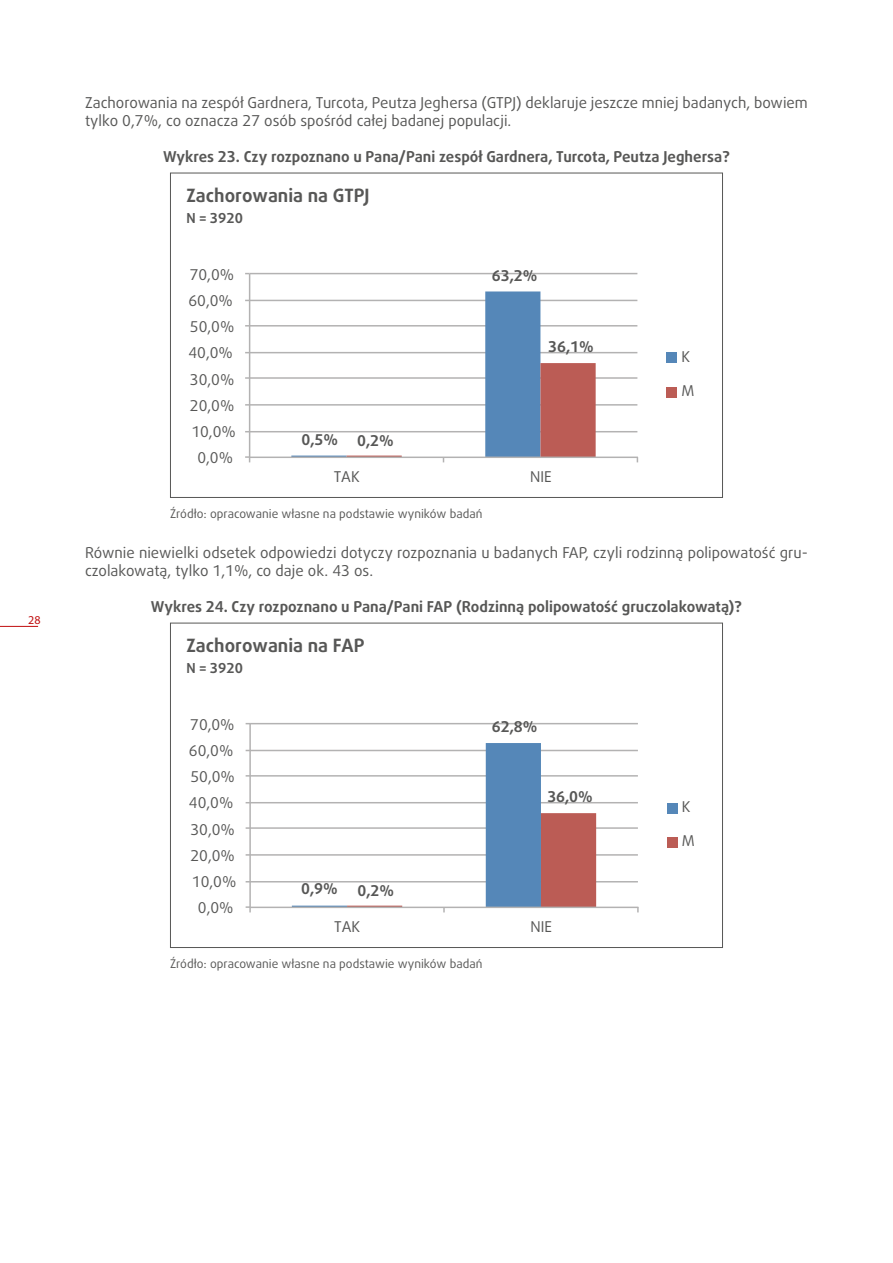
<style>
.page{position:relative;width:893px;height:1263px;background:#fff}
.page>*{position:absolute;margin:0;border:0;box-sizing:border-box;transform-origin:0 0}
.t1{font:700 18.3px "Daxline Pro";color:#575756}
.t2{font:15px/18px "Daxline Pro";color:#575756}
.t3{font:700 15px "Daxline Pro";color:#575756}
.t4{font:14.85px "Daxline Pro";color:#575756}
.t5{font:700 14.85px "Daxline Pro";color:#575756}
.t6{font:700 13.8px "Daxline Pro";color:#575756}
.t7{font:12px "Daxline Pro";color:#575756}
.t8{font:12px "Myriad Pro";color:#c00d0e}
</style>
<div class="page">
<hr style="left:0;top:626px;width:38px;height:1px;background:#c00d0e">
<hr style="left:250px;top:431px;width:387px;height:1px;background:#b3b2b2">
<hr style="left:250px;top:404px;width:387px;height:2px;background:#b3b2b2">
<hr style="left:250px;top:377px;width:387px;height:2px;background:#b3b2b2">
<hr style="left:250px;top:352px;width:387px;height:1px;background:#b3b2b2">
<hr style="left:250px;top:325px;width:387px;height:2px;background:#b3b2b2">
<hr style="left:250px;top:300px;width:387px;height:1px;background:#b3b2b2">
<hr style="left:250px;top:273px;width:387px;height:1px;background:#b3b2b2">
<hr style="left:249px;top:274px;width:1px;height:183px;background:#b3b2b2">
<hr style="left:250px;top:457px;width:388px;height:1px;background:#b3b2b2">
<svg style="left:245px;top:456px;width:5px;height:6px"></svg>
<svg style="left:291px;top:291px;width:305px;height:171px"></svg>
<div style="left:667px;top:353px;width:10px;height:10px;background:#5587b8"></div>
<div style="left:667px;top:387px;width:10px;height:10px;background:#bb5c55"></div>
<hr style="left:250px;top:881px;width:388px;height:1px;background:#b3b2b2">
<hr style="left:250px;top:854px;width:388px;height:2px;background:#b3b2b2">
<hr style="left:250px;top:827px;width:388px;height:2px;background:#b3b2b2">
<hr style="left:250px;top:802px;width:388px;height:1px;background:#b3b2b2">
<hr style="left:250px;top:775px;width:388px;height:2px;background:#b3b2b2">
<hr style="left:250px;top:750px;width:388px;height:1px;background:#b3b2b2">
<hr style="left:250px;top:723px;width:388px;height:1px;background:#b3b2b2">
<hr style="left:249px;top:724px;width:2px;height:183px;background:#b3b2b2">
<hr style="left:250px;top:907px;width:388px;height:1px;background:#b3b2b2">
<svg style="left:246px;top:906px;width:5px;height:6px"></svg>
<svg style="left:292px;top:743px;width:304px;height:169px"></svg>
<div style="left:667px;top:803px;width:11px;height:10px;background:#5587b8"></div>
<div style="left:667px;top:837px;width:11px;height:10px;background:#bb5c55"></div>
<p class="t8" style="left:28px;top:613px;width:14px">28</p>
<p class="t2" style="left:85px;top:94px;width:724px">Zachorowania na zespół Gardnera, Turcota, Peutza Jeghersa (GTPJ) deklaruje jeszcze mniej badanych, bowiem tylko 0,7%, co oznacza 27 osób spośród całej badanej populacji.</p>
<p class="t3" style="left:163px;top:147px;width:568px">Wykres 23. Czy rozpoznano u Pana/Pani zespół Gardnera, Turcota, Peutza Jeghersa?</p>
<p class="t1" style="left:186px;top:183px;width:185px">Zachorowania na GTPJ</p>
<p class="t6" style="left:186px;top:209px;width:58px">N = 3920</p>
<p class="t4" style="left:190px;top:265px;width:46px">70,0%</p>
<p class="t4" style="left:188px;top:291px;width:46px">60,0%</p>
<p class="t4" style="left:190px;top:317px;width:46px">50,0%</p>
<p class="t4" style="left:188px;top:343px;width:46px">40,0%</p>
<p class="t4" style="left:190px;top:369px;width:46px">30,0%</p>
<p class="t4" style="left:190px;top:396px;width:46px">20,0%</p>
<p class="t4" style="left:191px;top:422px;width:46px">10,0%</p>
<p class="t4" style="left:197px;top:448px;width:37px">0,0%</p>
<p class="t5" style="left:302px;top:430px;width:38px">0,5%</p>
<p class="t5" style="left:357px;top:430px;width:38px">0,2%</p>
<p class="t5" style="left:492px;top:265px;width:47px">63,2%</p>
<p class="t5" style="left:548px;top:336px;width:47px">36,1%</p>
<p class="t4" style="left:334px;top:467px;width:28px">TAK</p>
<p class="t4" style="left:530px;top:467px;width:23px">NIE</p>
<p class="t7" style="left:170px;top:505px;width:314px">Źródło: opracowanie własne na podstawie wyników badań</p>
<p class="t4" style="left:681px;top:346px;width:10px">K</p>
<p class="t4" style="left:681px;top:381px;width:14px">M</p>
<p class="t2" style="left:85px;top:544px;width:724px">Równie niewielki odsetek odpowiedzi dotyczy rozpoznania u badanych FAP, czyli rodzinną polipowatość gru&shy;czolakowatą, tylko 1,1%, co daje ok. 43 os.</p>
<p class="t3" style="left:151px;top:597px;width:593px">Wykres 24. Czy rozpoznano u Pana/Pani FAP (Rodzinną polipowatość gruczolakowatą)?</p>
<p class="t1" style="left:186px;top:633px;width:180px">Zachorowania na FAP</p>
<p class="t6" style="left:186px;top:659px;width:58px">N = 3920</p>
<p class="t4" style="left:190px;top:715px;width:46px">70,0%</p>
<p class="t4" style="left:189px;top:741px;width:46px">60,0%</p>
<p class="t4" style="left:190px;top:767px;width:46px">50,0%</p>
<p class="t4" style="left:189px;top:793px;width:46px">40,0%</p>
<p class="t4" style="left:190px;top:819px;width:46px">30,0%</p>
<p class="t4" style="left:190px;top:846px;width:46px">20,0%</p>
<p class="t4" style="left:192px;top:872px;width:46px">10,0%</p>
<p class="t4" style="left:198px;top:898px;width:37px">0,0%</p>
<p class="t5" style="left:301px;top:879px;width:38px">0,9%</p>
<p class="t5" style="left:358px;top:880px;width:38px">0,2%</p>
<p class="t5" style="left:492px;top:716px;width:47px">62,8%</p>
<p class="t5" style="left:547px;top:787px;width:47px">36,0%</p>
<p class="t4" style="left:334px;top:917px;width:28px">TAK</p>
<p class="t4" style="left:531px;top:917px;width:23px">NIE</p>
<p class="t7" style="left:170px;top:955px;width:314px">Źródło: opracowanie własne na podstawie wyników badań</p>
<p class="t4" style="left:682px;top:796px;width:10px">K</p>
<p class="t4" style="left:682px;top:831px;width:14px">M</p>
</div>
